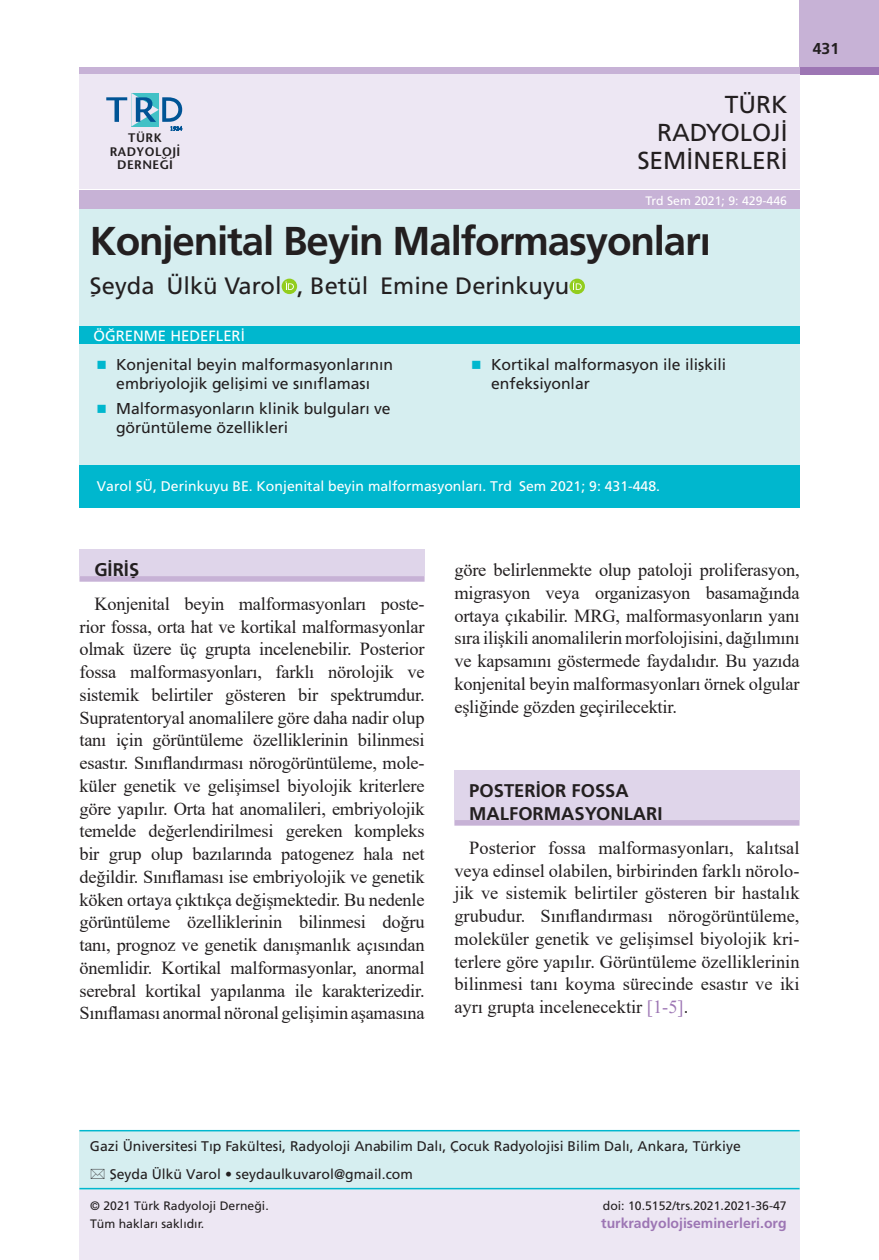
<style>
.page{position:relative;width:879px;height:1260px;background:#fff}
.page>*{position:absolute;margin:0;border:0;box-sizing:border-box;transform-origin:0 0}
.t1{font:40.25px "Frutiger Bold Tr";letter-spacing:-.03em;color:#231f20}
.t2{font:24.5px/28px "Frutiger Normal Tr";color:#231f20;text-align:right}
.t3{font:23.62px "Frutiger Normal Tr";color:#231f20}
.t4{font:18.38px/22.8px "Times New Roman";letter-spacing:-.01em;color:#231f20;text-align:justify}
.t5{font:18.38px/22.8px "Frutiger Bold Tr";color:#231f20}
.t6{font:15.75px/19.2px "Frutiger Normal Tr";color:#231f20}
.t7{font:15.75px "Frutiger Bold Tr";color:#231f20}
.t8{font:14.88px "Frutiger Normal Tr";color:#fff}
.t9{font:14px/27.7px "Frutiger Normal Tr";color:#231f20}
.t10{font:14px "Frutiger Normal Tr";color:#fff}
.t11{font:14px "Frutiger Bold Tr";color:#9d76b4}
.t12{font:600 12.42px/13.5px "Stone Sans Std";letter-spacing:.04em;color:#231f20;text-align:center}
.t13{font:12.25px/17.5px "Frutiger Normal Tr";color:#231f20}
.t14{font:12.25px "Frutiger Normal Tr";color:#fff}
.s1{color:#9d76b4}
</style>
<div class="page">
<div style="left:799px;top:0;width:79px;height:68px;background:#c7b2d6"></div>
<div style="left:799px;top:67px;width:79px;height:7px;background:#9d76b4"></div>
<div style="left:79px;top:67px;width:720px;height:7px;background:#c7b2d6"></div>
<div style="left:79px;top:74px;width:720px;height:115px;background:#ede7f3"></div>
<svg style="left:106px;top:93px;width:76px;height:38px"></svg>
<div style="left:79px;top:190px;width:720px;height:19px;background:#c7b2d6"></div>
<div style="left:79px;top:1189px;width:720px;height:71px;background:#ede7f3"></div>
<div style="left:79px;top:209px;width:720px;height:55px;background:#d6eef0"></div>
<div style="left:79px;top:261px;width:720px;height:65px;background:#d6eef0"></div>
<div style="left:79px;top:326px;width:720px;height:18px;background:#00b7ce"></div>
<div style="left:281px;top:279px;width:16px;height:15px;background:#92cd1d;border-radius:50%"></div>
<svg style="left:285px;top:281px;width:9px;height:9px"></svg>
<svg style="left:569px;top:279px;width:15px;height:15px"></svg>
<svg style="left:573px;top:281px;width:8px;height:9px"></svg>
<div style="left:79px;top:344px;width:377px;height:59px;background:#d6eef0"></div>
<div style="left:79px;top:392px;width:375px;height:89px;background:#d6eef0"></div>
<div style="left:454px;top:344px;width:345px;height:122px;background:#d6eef0"></div>
<div style="left:79px;top:465px;width:720px;height:42px;background:#00b7ce"></div>
<div style="left:79px;top:550px;width:345px;height:26px;background:#dfd5ea"></div>
<hr style="left:79px;top:549px;width:345px;height:1px;background:#dfd5ea">
<div style="left:79px;top:576px;width:345px;height:6px;background:#c7b2d6"></div>
<div style="left:454px;top:771px;width:345px;height:49px;background:#dfd5ea"></div>
<div style="left:454px;top:820px;width:345px;height:6px;background:#c7b2d6"></div>
<div style="left:79px;top:1130px;width:720px;height:35px;background:#d6eef0"></div>
<hr style="left:79px;top:1130px;width:720px;height:1px;background:#00b7ce">
<div style="left:79px;top:1161px;width:720px;height:28px;background:#d6eef0"></div>
<hr style="left:79px;top:1188px;width:720px;height:1px;background:#00b7ce">
<p class="t12" style="left:110px;top:131px;width:72px">TÜRK<br>RADYOLOJI˙<br>DERNEG˘I˙</p>
<h2 class="t2" style="left:637px;top:90px;width:152px">TÜRK<br>RADYOLOJİ<br>SEMİNERLERİ</h2>
<p class="t14" style="left:645px;top:193px;width:143px">Trd Sem 2021; 9: 429-446</p>
<h1 class="t1" style="left:90px;top:217px;width:622px">Konjenital Beyin Malformasyonları</h1>
<p class="t3" style="left:90px;top:272px;width:480px">Şeyda Ülkü Varol , Betül Emine Derinkuyu</p>
<p class="t8" style="left:93px;top:327px;width:153px">ÖĞRENME HEDEFLERİ</p>
<p class="t6" style="left:116px;top:355px;width:278px">Konjenital beyin malformasyonlarının embriyolojik gelişimi ve sınıflaması</p>
<p class="t6" style="left:116px;top:399px;width:276px">Malformasyonların klinik bulguları ve görüntüleme özellikleri</p>
<p class="t6" style="left:491px;top:355px;width:236px">Kortikal malformasyon ile ilişkili enfeksiyonlar</p>
<p class="t10" style="left:97px;top:478px;width:564px">Varol ŞÜ, Derinkuyu BE. Konjenital beyin malformasyonları. Trd Sem 2021; 9: 431-448.</p>
<p class="t7" style="left:812px;top:39px;width:28px">431</p>
<p class="t5" style="left:94px;top:558px;width:46px">GİRİŞ</p>
<p class="t4" style="left:79px;top:592px;width:346px;text-indent:15px">Konjenital beyin malformasyonları poste&shy;rior fossa, orta hat ve kortikal malformasyonlar olmak üzere üç grupta incelenebilir. Posterior fossa malformasyonları, farklı nörolojik ve sistemik belirtiler gösteren bir spektrumdur.<br>Supratentoryal anomalilere göre daha nadir olup tanı için görüntüleme özelliklerinin bilinmesi esastır. Sınıflandırması nörogörüntüleme, mole&shy;küler genetik ve gelişimsel biyolojik kriterlere göre yapılır. Orta hat anomalileri, embriyolojik temelde değerlendirilmesi gereken kompleks bir grup olup bazılarında patogenez hala net değildir. Sınıflaması ise embriyolojik ve genetik köken ortaya çıktıkça değişmektedir. Bu nedenle görüntüleme özelliklerinin bilinmesi doğru tanı, prognoz ve genetik danışmanlık açısından önemlidir. Kortikal malformasyonlar, anormal serebral kortikal yapılanma ile karakterizedir.<br>Sınıflaması anormal nöronal gelişimin aşamasına</p>
<p class="t4" style="left:454px;top:558px;width:346px">göre belirlenmekte olup patoloji proliferasyon, migrasyon veya organizasyon basamağında ortaya çıkabilir. MRG, malformasyonların yanı sıra ilişkili anomalilerin morfolojisini, dağılımını ve kapsamını göstermede faydalıdır. Bu yazıda konjenital beyin malformasyonları örnek olgular eşliğinde gözden geçirilecektir.</p>
<p class="t5" style="left:469px;top:779px;width:195px">POSTERİOR FOSSA<br>MALFORMASYONLARI</p>
<p class="t4" style="left:454px;top:836px;width:346px;text-indent:15px">Posterior fossa malformasyonları, kalıtsal veya edinsel olabilen, birbirinden farklı nörolo&shy;jik ve sistemik belirtiler gösteren bir hastalık grubudur. Sınıflandırması nörogörüntüleme, moleküler genetik ve gelişimsel biyolojik kri&shy;terlere göre yapılır. Görüntüleme özelliklerinin bilinmesi tanı koyma sürecinde esastır ve iki ayrı grupta incelenecektir <span class="s1">[1-5]</span>.</p>
<p class="t9" style="left:110px;top:1133px;width:632px;text-indent:-20px">Gazi Üniversitesi Tıp Fakültesi, Radyoloji Anabilim Dalı, Çocuk Radyolojisi Bilim Dalı, Ankara, Türkiye<br>Şeyda Ülkü Varol • seydaulkuvarol@gmail.com</p>
<p class="t13" style="left:90px;top:1197px;width:180px">© 2021 Türk Radyoloji Derneği.<br>Tüm hakları saklıdır.</p>
<p class="t13" style="left:602px;top:1197px;width:185px">doi: 10.5152/trs.2021.2021-36-47</p>
<p class="t11" style="left:601px;top:1214px;width:187px">turkradyolojiseminerleri.org</p>
</div>
